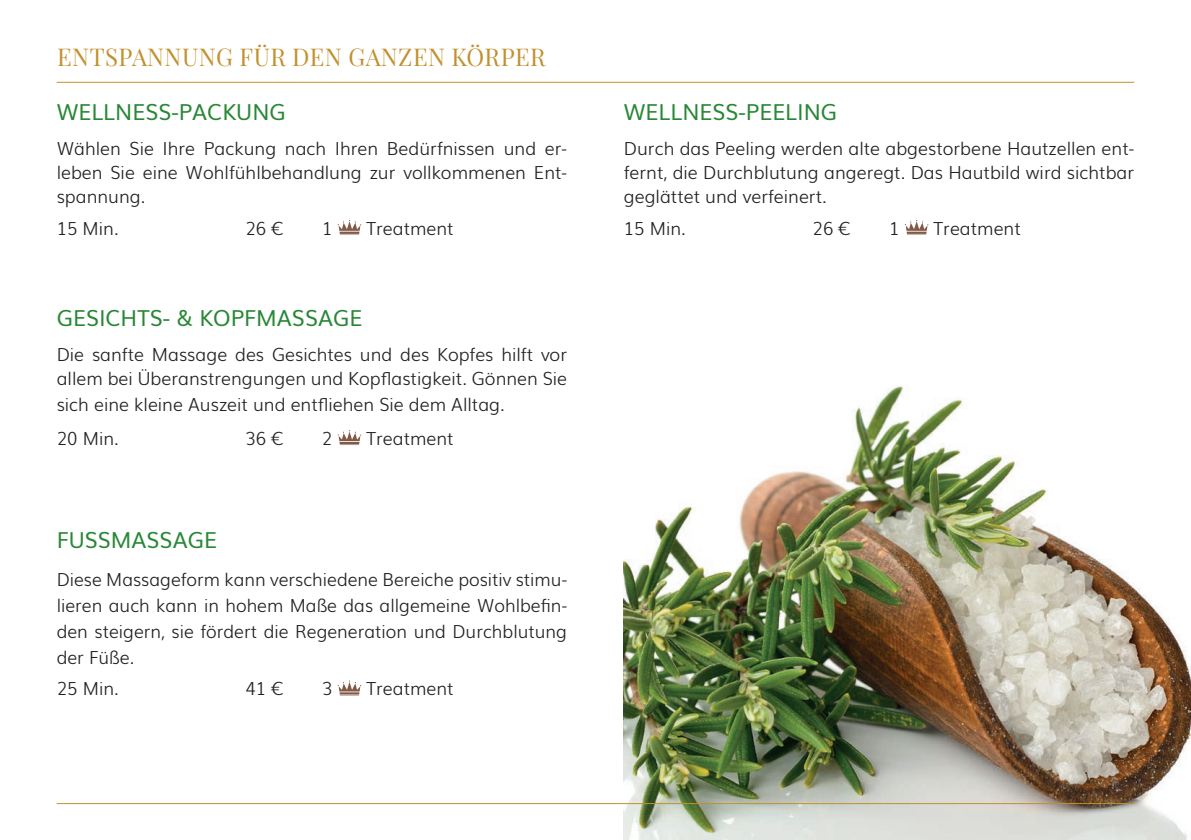
<style>
.page{position:relative;width:1191px;height:840px;background:#fff}
.page>*{position:absolute;margin:0;border:0;box-sizing:border-box;transform-origin:0 0}
.t1{font:24px "Playfair Display";letter-spacing:.02em;color:#c2912d}
.t2{font:22px "Muli";color:#298736}
.t3{font:300 18px/24px "Muli";color:#231f20;text-align:justify}
</style>
<div class="page">
<hr style="left:57px;top:82px;width:1077px;height:1px;background:#c2912d">
<svg style="left:338px;top:220px;width:23px;height:14px"></svg>
<svg style="left:338px;top:430px;width:23px;height:15px"></svg>
<svg style="left:338px;top:680px;width:23px;height:15px"></svg>
<svg style="left:905px;top:220px;width:23px;height:14px"></svg>
<img style="left:624px;top:386px;width:567px;height:453px">
<hr style="left:57px;top:802px;width:1077px;height:1px;background:#c2912d">
<h1 class="t1" style="left:57px;top:38px;width:490px">ENTSPANNUNG FÜR DEN GANZEN KÖRPER</h1>
<p class="t2" style="left:57px;top:94px;width:231px">WELLNESS-PACKUNG</p>
<p class="t3" style="left:57px;top:135px;width:512px">Wählen Sie Ihre Packung nach Ihren Bedürfnissen und er&shy;leben Sie eine Wohlfühlbehandlung zur vollkommenen Ent&shy;spannung.</p>
<p class="t3" style="left:57px;top:215px;width:63px">15 Min.</p>
<p class="t3" style="left:245px;top:215px;width:40px">26 €</p>
<p class="t3" style="left:322px;top:215px;width:12px">1</p>
<p class="t3" style="left:366px;top:215px;width:89px">Treatment</p>
<p class="t2" style="left:57px;top:300px;width:307px">GESICHTS- &amp; KOPFMASSAGE</p>
<p class="t3" style="left:57px;top:341px;width:512px">Die sanfte Massage des Gesichtes und des Kopfes hilft vor allem bei Überanstrengungen und Kopflastigkeit. Gönnen Sie</p>
<p class="t3" style="left:57px;top:386px;width:450px;line-height:33.6px">sich eine kleine Auszeit und entfliehen Sie dem Alltag.<br>20 Min.</p>
<p class="t3" style="left:245px;top:425px;width:40px">36 €</p>
<p class="t3" style="left:322px;top:425px;width:12px">2</p>
<p class="t3" style="left:366px;top:425px;width:89px">Treatment</p>
<p class="t2" style="left:57px;top:522px;width:162px">FUSSMASSAGE</p>
<p class="t3" style="left:57px;top:564px;width:512px;line-height:26px">Diese Massageform kann verschiedene Bereiche positiv stimu&shy;lieren auch kann in hohem Maße das allgemeine Wohlbefin&shy;den steigern, sie fördert die Regeneration und Durchblutung der Füße.</p>
<p class="t3" style="left:57px;top:675px;width:64px">25 Min.</p>
<p class="t3" style="left:245px;top:675px;width:40px">41 €</p>
<p class="t3" style="left:322px;top:675px;width:12px">3</p>
<p class="t3" style="left:366px;top:675px;width:89px">Treatment</p>
<p class="t2" style="left:624px;top:94px;width:215px">WELLNESS-PEELING</p>
<p class="t3" style="left:624px;top:135px;width:512px">Durch das Peeling werden alte abgestorbene Hautzellen ent&shy;fernt, die Durchblutung angeregt. Das Hautbild wird sichtbar geglättet und verfeinert.</p>
<p class="t3" style="left:624px;top:215px;width:63px">15 Min.</p>
<p class="t3" style="left:812px;top:215px;width:40px">26 €</p>
<p class="t3" style="left:889px;top:215px;width:12px">1</p>
<p class="t3" style="left:933px;top:215px;width:89px">Treatment</p>
</div>
